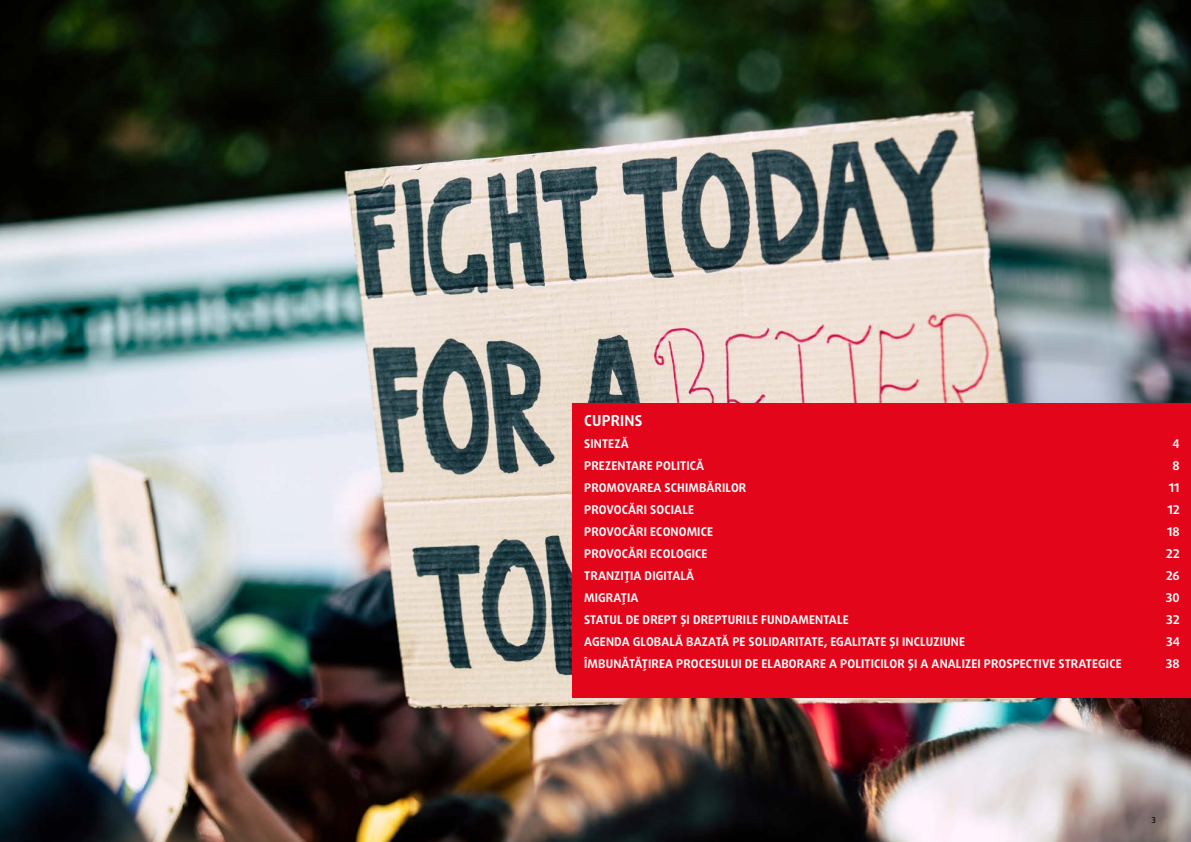
<style>
.page{position:relative;width:1191px;height:842px;background:#fff}
.page>*{position:absolute;margin:0;border:0;box-sizing:border-box;transform-origin:0 0}
.t1{font:700 15px "Daxline Pro";letter-spacing:.01em;color:#fff}
.t2{font:700 12px "Daxline Pro";letter-spacing:.01em;color:#fff}
.t3{font:9px "Myriad Pro";color:#000}
</style>
<div class="page">
<img style="left:0;top:0;width:1191px;height:842px">
<div style="left:573px;top:403px;width:618px;height:294px;background:#e3051a"></div>
<p class="t1" style="left:584px;top:410px;width:60px">CUPRINS</p>
<p class="t2" style="left:584px;top:435px;width:46px">SINTEZĂ</p>
<p class="t2" style="left:1172px;top:435px;width:9px">4</p>
<p class="t2" style="left:584px;top:457px;width:121px">PREZENTARE POLITICĂ</p>
<p class="t2" style="left:1172px;top:457px;width:9px">8</p>
<p class="t2" style="left:584px;top:479px;width:164px">PROMOVAREA SCHIMBĂRILOR</p>
<p class="t2" style="left:1168px;top:479px;width:12px">11</p>
<p class="t2" style="left:584px;top:501px;width:111px">PROVOCĂRI SOCIALE</p>
<p class="t2" style="left:1167px;top:501px;width:14px">12</p>
<p class="t2" style="left:584px;top:523px;width:130px">PROVOCĂRI ECONOMICE</p>
<p class="t2" style="left:1167px;top:523px;width:14px">18</p>
<p class="t2" style="left:584px;top:545px;width:125px">PROVOCĂRI ECOLOGICE</p>
<p class="t2" style="left:1165px;top:545px;width:15px">22</p>
<p class="t2" style="left:584px;top:567px;width:112px">TRANZIȚIA DIGITALĂ</p>
<p class="t2" style="left:1165px;top:567px;width:15px">26</p>
<p class="t2" style="left:584px;top:589px;width:56px">MIGRAȚIA</p>
<p class="t2" style="left:1166px;top:589px;width:15px">30</p>
<p class="t2" style="left:584px;top:611px;width:266px">STATUL DE DREPT ȘI DREPTURILE FUNDAMENTALE</p>
<p class="t2" style="left:1166px;top:611px;width:15px">32</p>
<p class="t2" style="left:584px;top:633px;width:382px">AGENDA GLOBALĂ BAZATĂ PE SOLIDARITATE, EGALITATE ȘI INCLUZIUNE</p>
<p class="t2" style="left:1166px;top:633px;width:15px">34</p>
<p class="t2" style="left:584px;top:655px;width:539px">ÎMBUNĂTĂȚIREA PROCESULUI DE ELABORARE A POLITICILOR ȘI A ANALIZEI PROSPECTIVE STRATEGICE</p>
<p class="t2" style="left:1166px;top:655px;width:15px">38</p>
<p class="t3" style="left:1151px;top:814px;width:6px">3</p>
</div>
